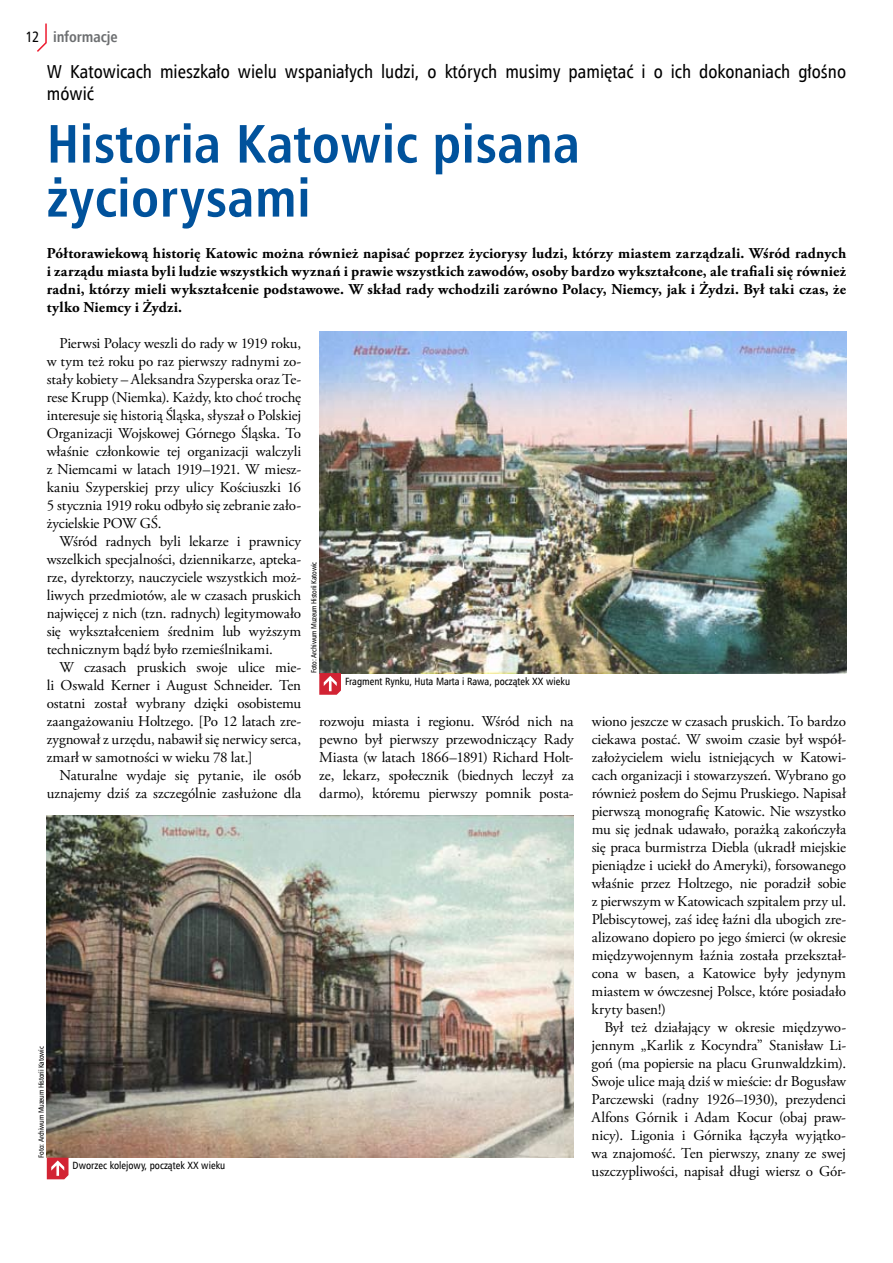
<style>
.page{position:relative;width:893px;height:1263px;background:#fff}
.page>*{position:absolute;margin:0;border:0;box-sizing:border-box;transform-origin:0 0}
.t1{font:700 54px/54px "Humnst 777 Cn EU";letter-spacing:.01em;color:#00529c}
.t2{font:18.75px/21.8px "Humnst 777 Cn EU";color:#000}
.t3{font:15px/18px "Adobe Garamond Pro";letter-spacing:-.005em;color:#000;text-align:justify}
.t4{font:700 15px/18px "Adobe Garamond Pro";letter-spacing:.015em;color:#000;text-align:justify}
.t5{font:700 15px "Humnst 777 Cn EU";color:#6d6f71}
.t6{font:10.5px "Humnst 777 Cn EU";color:#000}
.t7{font:7.5px "Humnst 777 Cn EU";letter-spacing:-.025em;color:#000}
.s1{font-weight:400;color:#000}
</style>
<div class="page">
<svg style="left:37px;top:23px;width:10px;height:29px"></svg>
<img style="left:319px;top:331px;width:527px;height:342px">
<svg style="left:319px;top:673px;width:22px;height:22px"></svg>
<img style="left:47px;top:816px;width:527px;height:342px">
<svg style="left:47px;top:1158px;width:22px;height:21px"></svg>
<p class="t5" style="left:25px;top:28px;width:94px"><span class="s1">12</span> informacje</p>
<p class="t2" style="left:47px;top:60px;width:801px">W Katowicach mieszkało wielu wspaniałych ludzi, o których musimy pamiętać i o ich dokonaniach głośno mówić</p>
<h1 class="t1" style="left:47px;top:117px;width:535px">Historia Katowic pisana życiorysami</h1>
<p class="t4" style="left:47px;top:244px;width:801px">Półtorawiekową historię Katowic można również napisać poprzez życiorysy ludzi, którzy miastem zarządzali. Wśród radnych i zarządu miasta byli ludzie wszystkich wyznań i prawie wszystkich zawodów, osoby bardzo wykształcone, ale trafiali się również radni, którzy mieli wykształcenie podstawowe. W skład rady wchodzili zarówno Polacy, Niemcy, jak i Żydzi. Był taki czas, że tylko Niemcy i Żydzi.</p>
<p class="t3" style="left:47px;top:334px;width:256px;text-indent:13px">Pierwsi Polacy weszli do rady w 1919 roku, w tym też roku po raz pierwszy radnymi zo&shy;stały kobiety – Aleksandra Szyperska oraz Te&shy;rese Krupp (Niemka). Każdy, kto choć trochę interesuje się historią Śląska, słyszał o Polskiej Organizacji Wojskowej Górnego Śląska. To właśnie członkowie tej organizacji walczyli z Niemcami w latach 1919–1921. W miesz&shy;kaniu Szyperskiej przy ulicy Kościuszki 16<br>5 stycznia 1919 roku odbyło się zebranie zało&shy;życielskie POW GŚ.</p>
<p class="t3" style="left:47px;top:532px;width:256px;text-indent:13px">Wśród radnych byli lekarze i prawnicy wszelkich specjalności, dziennikarze, apteka&shy;rze, dyrektorzy, nauczyciele wszystkich moż&shy;liwych przedmiotów, ale w czasach pruskich najwięcej z nich (tzn. radnych) legitymowało się wykształceniem średnim lub wyższym technicznym bądź było rzemieślnikami.</p>
<p class="t3" style="left:47px;top:658px;width:256px;text-indent:13px">W czasach pruskich swoje ulice mie&shy;li Oswald Kerner i August Schneider. Ten ostatni został wybrany dzięki osobistemu zaangażowaniu Holtzego. [Po 12 latach zre&shy;zygnował z urzędu, nabawił się nerwicy serca, zmarł w samotności w wieku 78 lat.]</p>
<p class="t3" style="left:47px;top:766px;width:256px;text-align:right">Naturalne wydaje się pytanie, ile osób uznajemy dziś za szczególnie zasłużone dla</p>
<p class="t7" style="left:309px;top:673px;width:113px;rotate:-90deg">Foto: Archiwum Muzeum Historii Katowic</p>
<p class="t6" style="left:345px;top:674px;width:227px">Fragment Rynku, Huta Marta i Rawa, początek XX wieku</p>
<p class="t3" style="left:319px;top:712px;width:256px">rozwoju miasta i regionu. Wśród nich na pewno był pierwszy przewodniczący Rady Miasta (w latach 1866–1891) Richard Holt&shy;ze, lekarz, społecznik (biednych leczył za darmo), któremu pierwszy pomnik posta-</p>
<p class="t3" style="left:592px;top:712px;width:256px">wiono jeszcze w czasach pruskich. To bardzo ciekawa postać. W swoim czasie był współ&shy;założycielem wielu istniejących w Katowi&shy;cach organizacji i stowarzyszeń. Wybrano go również posłem do Sejmu Pruskiego. Napisał pierwszą monografię Katowic. Nie wszystko mu się jednak udawało, porażką zakończyła się praca burmistrza Diebla (ukradł miejskie pieniądze i uciekł do Ameryki), forsowanego właśnie przez Holtzego, nie poradził sobie z pierwszym w Katowicach szpitalem przy ul.<br>Plebiscytowej, zaś ideę łaźni dla ubogich zre&shy;alizowano dopiero po jego śmierci (w okresie międzywojennym łaźnia została przekształ&shy;cona w basen, a Katowice były jedynym miastem w ówczesnej Polsce, które posiadało kryty basen!)</p>
<p class="t3" style="left:592px;top:1018px;width:256px;text-indent:13px">Był też działający w okresie międzywo&shy;jennym „Karlik z Kocyndra” Stanisław Li&shy;goń (ma popiersie na placu Grunwaldzkim).<br>Swoje ulice mają dziś w mieście: dr Bogusław Parczewski (radny 1926–1930), prezydenci Alfons Górnik i Adam Kocur (obaj praw&shy;nicy). Ligonia i Górnika łączyła wyjątko&shy;wa znajomość. Ten pierwszy, znany ze swej uszczypliwości, napisał długi wiersz o Gór-</p>
<p class="t7" style="left:37px;top:1158px;width:113px;rotate:-90deg">Foto: Archiwum Muzeum Historii Katowic</p>
<p class="t6" style="left:73px;top:1159px;width:154px">Dworzec kolejowy, początek XX wieku</p>
</div>
